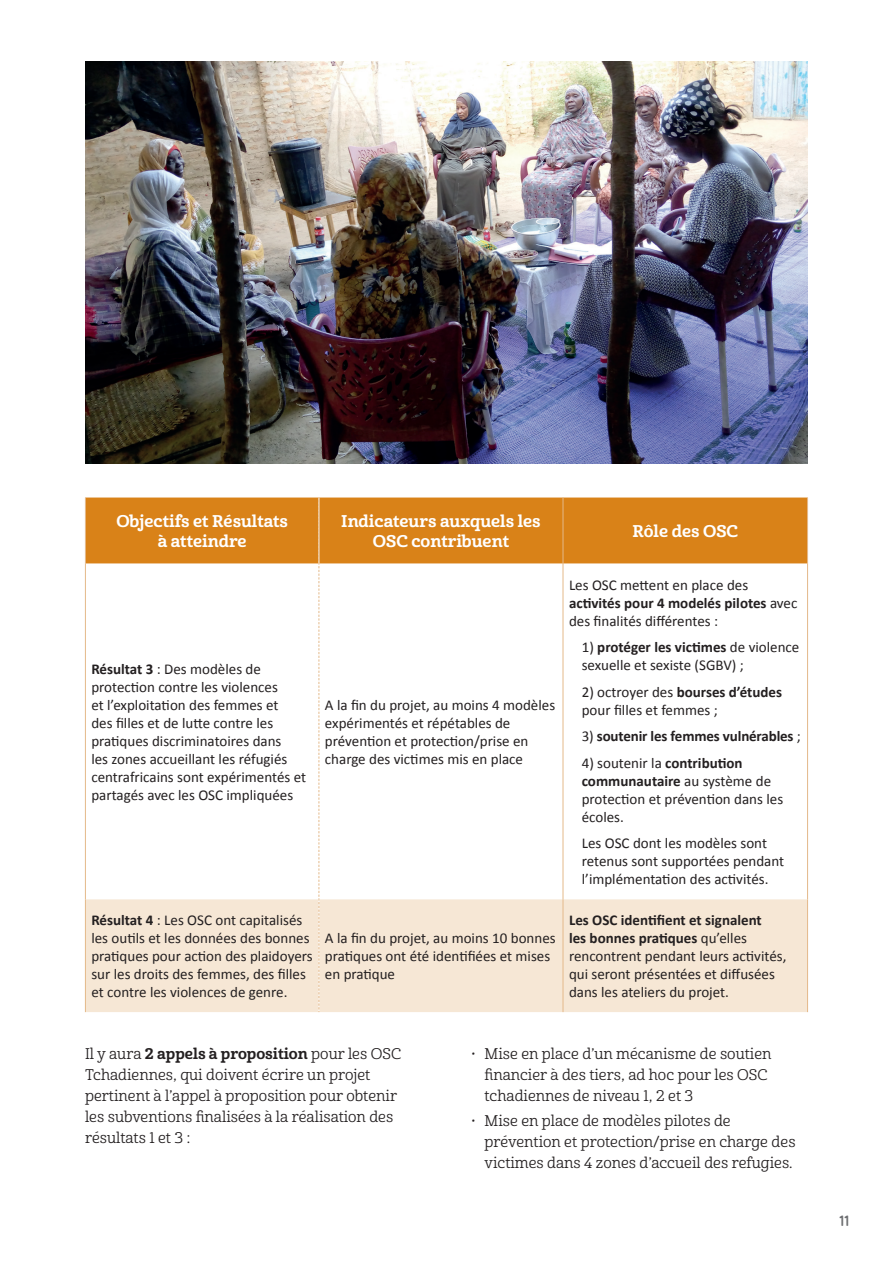
<style>
.page{position:relative;width:893px;height:1263px;background:#fff}
.page>*{position:absolute;margin:0;border:0;box-sizing:border-box;transform-origin:0 0}
.t1{font:16.5px/19.8px "Cabrito Nor Bol";color:#fff;text-align:center}
.t2{font:15px/18px "Calibri";color:#231f20}
.t3{font:15px/21px "Cabrito Nor Reg";color:#231f20}
.t4{font:15px "Cabrito Nor Bol";color:#231f20}
.t5{font:700 15px "Calibri";letter-spacing:-.01em;color:#231f20}
.t6{font:700 15px "Quicksand";color:#6c6d70}
.s1{font-weight:700}
.s2{font-weight:400}
.s3{font-family:"Cabrito Nor Reg"}
</style>
<div class="page">
<div style="left:86px;top:497px;width:721px;height:66px;background:#d98218"></div>
<div style="left:86px;top:899px;width:721px;height:113px;background:#f6e7d5"></div>
<hr style="left:85px;top:497px;width:1px;height:66px;background:#e4b98a">
<hr style="left:85px;top:563px;width:1px;height:336px;background:#e4b98a">
<hr style="left:85px;top:899px;width:1px;height:113px;background:#e4b98a">
<svg style="left:319px;top:497px;width:1px;height:515px"></svg>
<hr style="left:563px;top:497px;width:1px;height:66px;background:#e4b98a">
<hr style="left:807px;top:497px;width:1px;height:66px;background:#e4b98a">
<hr style="left:563px;top:563px;width:1px;height:336px;background:#e4b98a">
<hr style="left:807px;top:563px;width:1px;height:336px;background:#e4b98a">
<hr style="left:563px;top:899px;width:1px;height:113px;background:#e4b98a">
<hr style="left:807px;top:899px;width:1px;height:113px;background:#e4b98a">
<img style="left:85px;top:62px;width:723px;height:401px">
<p class="t1" style="left:116px;top:511px;width:173px">Objectifs et Résultats à atteindre</p>
<p class="t1" style="left:341px;top:511px;width:201px">Indicateurs auxquels les<br>OSC contribuent</p>
<p class="t1" style="left:632px;top:521px;width:106px">Rôle des OSC</p>
<p class="t2" style="left:91px;top:660px;width:216px"><span class="s1">Résultat 3</span> : Des modèles de protection contre les violences<br>et l’exploitation des femmes et<br>des filles et de lutte contre les pratiques discriminatoires dans<br>les zones accueillant les réfugiés centrafricains sont expérimentés et partagés avec les OSC impliquées</p>
<p class="t2" style="left:325px;top:696px;width:232px">A la fin du projet, au moins 4 modèles expérimentés et répétables de prévention et protection/prise en charge des victimes mis en place</p>
<p class="t2" style="left:91px;top:911px;width:223px"><span class="s1">Résultat 4</span> : Les OSC ont capitalisés les outils et les données des bonnes pratiques pour action des plaidoyers sur les droits des femmes, des filles et contre les violences de genre.</p>
<p class="t2" style="left:325px;top:929px;width:232px">A la fin du projet, au moins 10 bonnes pratiques ont été identifiées et mises en pratique</p>
<p class="t2" style="left:569px;top:576px;width:230px">Les OSC mettent en place des <span class="s1">activités pour 4 modelés pilotes</span> avec des finalités différentes :</p>
<p class="t2" style="left:582px;top:638px;width:219px">1) <span class="s1">protéger les victimes</span> de violence sexuelle et sexiste (SGBV) ;</p>
<p class="t2" style="left:582px;top:683px;width:202px">2) octroyer des <span class="s1">bourses d’études </span>pour filles et femmes ;</p>
<p class="t5" style="left:582px;top:727px;width:220px"><span class="s2">3)</span> soutenir les femmes vulnérables <span class="s2">;</span></p>
<p class="t2" style="left:582px;top:754px;width:203px">4) soutenir la <span class="s1">contribution communautaire</span> au système de protection et prévention dans les écoles.</p>
<p class="t2" style="left:582px;top:834px;width:204px">Les OSC dont les modèles sont retenus sont supportées pendant l’implémentation des activités.</p>
<p class="t2" style="left:569px;top:911px;width:219px"><span class="s1">Les OSC identifient et signalent<br>les bonnes pratiques</span> qu’elles rencontrent pendant leurs activités, qui seront présentées et diffusées dans les ateliers du projet.</p>
<p class="t4" style="left:85px;top:1044px;width:318px"><span class="s3">Il y aura</span> 2 appels à proposition <span class="s3">pour les OSC</span></p>
<p class="t3" style="left:85px;top:1064px;width:313px">Tchadiennes, qui doivent écrire un projet pertinent à l’appel à proposition pour obtenir les subventions finalisées à la réalisation des résultats 1 et 3 :</p>
<p class="t3" style="left:484px;top:1043px;width:289px;text-indent:-14px">• Mise en place d’un mécanisme de soutien financier à des tiers, ad hoc pour les OSC tchadiennes de niveau 1, 2 et 3</p>
<p class="t3" style="left:484px;top:1110px;width:312px;text-indent:-14px">• Mise en place de modèles pilotes de prévention et protection/prise en charge des victimes dans 4 zones d’accueil des refugies.</p>
<p class="t6" style="left:839px;top:1211px;width:12px">11</p>
</div>
